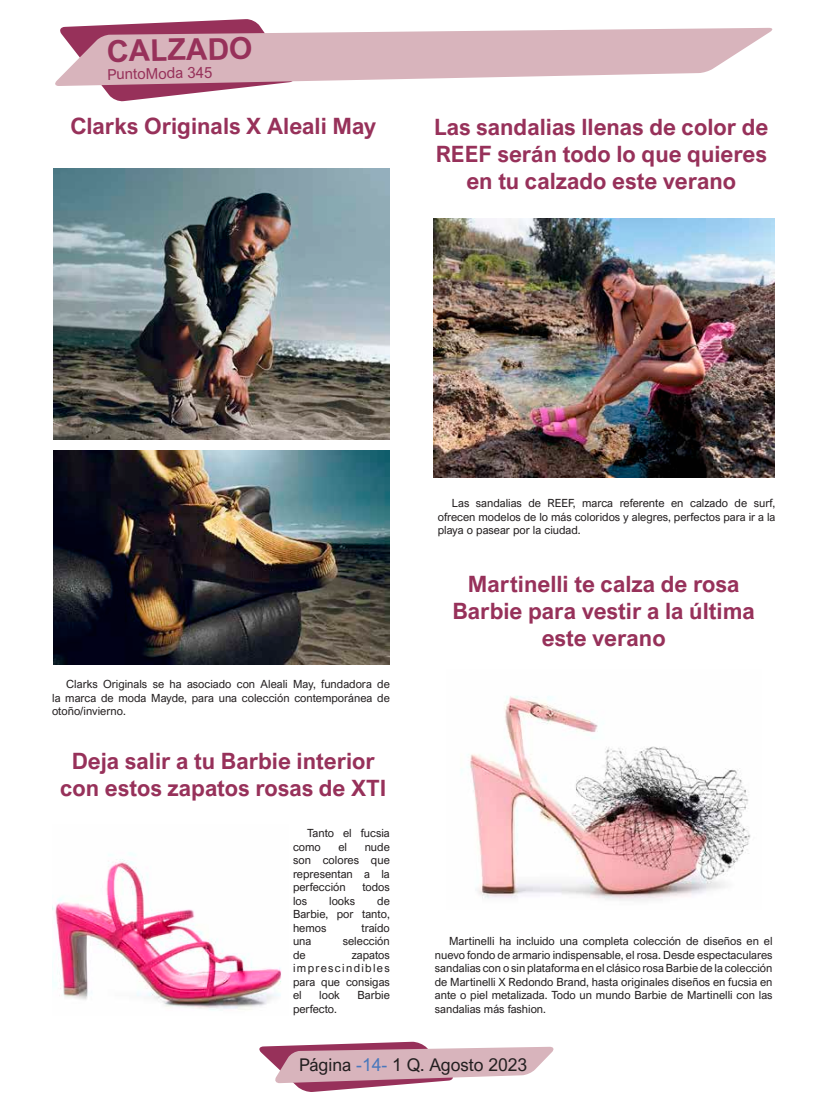
<style>
.page{position:relative;width:826px;height:1117px;background:#fff}
.page>*{position:absolute;margin:0;border:0;box-sizing:border-box;transform-origin:0 0}
.t1{font:700 30px "Arial Nova";color:#97315a}
.t2{font:700 22.5px/27px "Arial Nova";color:#97315a;text-align:center}
.t3{font:17.5px "Arial Nova";color:#231f20}
.t4{font:15px "Arial Nova";color:#97315a}
.t5{font:11.25px/13.5px "Arial Nova";color:#231f20;text-align:justify}
.s1{color:#4978bd}
</style>
<div class="page">
<svg style="left:61px;top:19px;width:200px;height:83px"></svg>
<svg style="left:55px;top:28px;width:718px;height:58px;fill:#d8b4bc"></svg>
<svg style="left:259px;top:1041px;width:295px;height:51px"></svg>
<img style="left:53px;top:169px;width:337px;height:270px">
<img style="left:52px;top:852px;width:229px;height:158px">
<img style="left:434px;top:219px;width:341px;height:258px">
<img style="left:461px;top:696px;width:290px;height:205px">
<img style="left:53px;top:450px;width:336px;height:214px">
<h1 class="t1" style="left:107px;top:33px;width:147px;rotate:-1deg">CALZADO</h1>
<h3 class="t4" style="left:107px;top:66px;width:106px;rotate:-1deg">PuntoModa 345</h3>
<h2 class="t2" style="left:70px;top:113px;width:308px">Clarks Originals X Aleali May</h2>
<h2 class="t2" style="left:434px;top:113px;width:336px">Las sandalias llenas de color de<br>REEF serán todo lo que quieres en tu calzado este verano</h2>
<p class="t5" style="left:52px;top:677px;width:339px;text-indent:14px">Clarks Originals se ha asociado con Aleali May, fundadora de la marca de moda Mayde, para una colección contemporánea de otoño/invierno.</p>
<h2 class="t2" style="left:60px;top:746px;width:328px">Deja salir a tu Barbie interior con estos zapatos rosas de XTI</h2>
<p class="t5" style="left:293px;top:826px;width:98px;text-indent:14px">Tanto el fucsia como</p>
<p class="t5" style="left:293px;top:839px;width:98px;text-indent:72px">nude son colores que representan a la perfección</p>
<p class="t5" style="left:338px;top:839px;width:10px">el</p>
<p class="t5" style="left:362px;top:880px;width:29px">todos</p>
<p class="t5" style="left:293px;top:893px;width:16px">los</p>
<p class="t5" style="left:329px;top:893px;width:28px">looks</p>
<p class="t5" style="left:293px;top:893px;width:98px;text-indent:84px">de Barbie, por tanto, hemos</p>
<p class="t5" style="left:361px;top:920px;width:30px">traído</p>
<p class="t5" style="left:293px;top:934px;width:20px">una</p>
<p class="t5" style="left:343px;top:934px;width:49px">selección</p>
<p class="t5" style="left:293px;top:947px;width:14px">de</p>
<p class="t5" style="left:293px;top:947px;width:98px;text-indent:59px">zapatos imprescindibles para que consigas el</p>
<p class="t5" style="left:319px;top:988px;width:22px">look</p>
<p class="t5" style="left:357px;top:988px;width:34px">Barbie</p>
<p class="t5" style="left:293px;top:1001px;width:45px">perfecto.</p>
<p class="t5" style="left:438px;top:496px;width:339px;text-indent:14px">Las sandalias de REEF, marca referente en calzado de surf, ofrecen modelos de lo más coloridos y alegres, perfectos para ir a la playa o pasear por la ciudad.</p>
<h2 class="t2" style="left:452px;top:570px;width:304px">Martinelli te calza de rosa<br>Barbie para vestir a la última este verano</h2>
<p class="t5" style="left:435px;top:934px;width:339px;text-indent:14px">Martinelli ha incluido una completa colección de diseños en el nuevo fondo de armario indispensable, el rosa. Desde espectaculares sandalias con o sin plataforma en el clásico rosa Barbie de la colección de Martinelli X Redondo Brand, hasta originales diseños en fucsia en ante o piel metalizada. Todo un mundo Barbie de Martinelli con las sandalias más fashion.</p>
<h3 class="t3" style="left:299px;top:1054px;width:230px">Página <span class="s1">-14-</span> 1 Q. Agosto 2023</h3>
</div>
